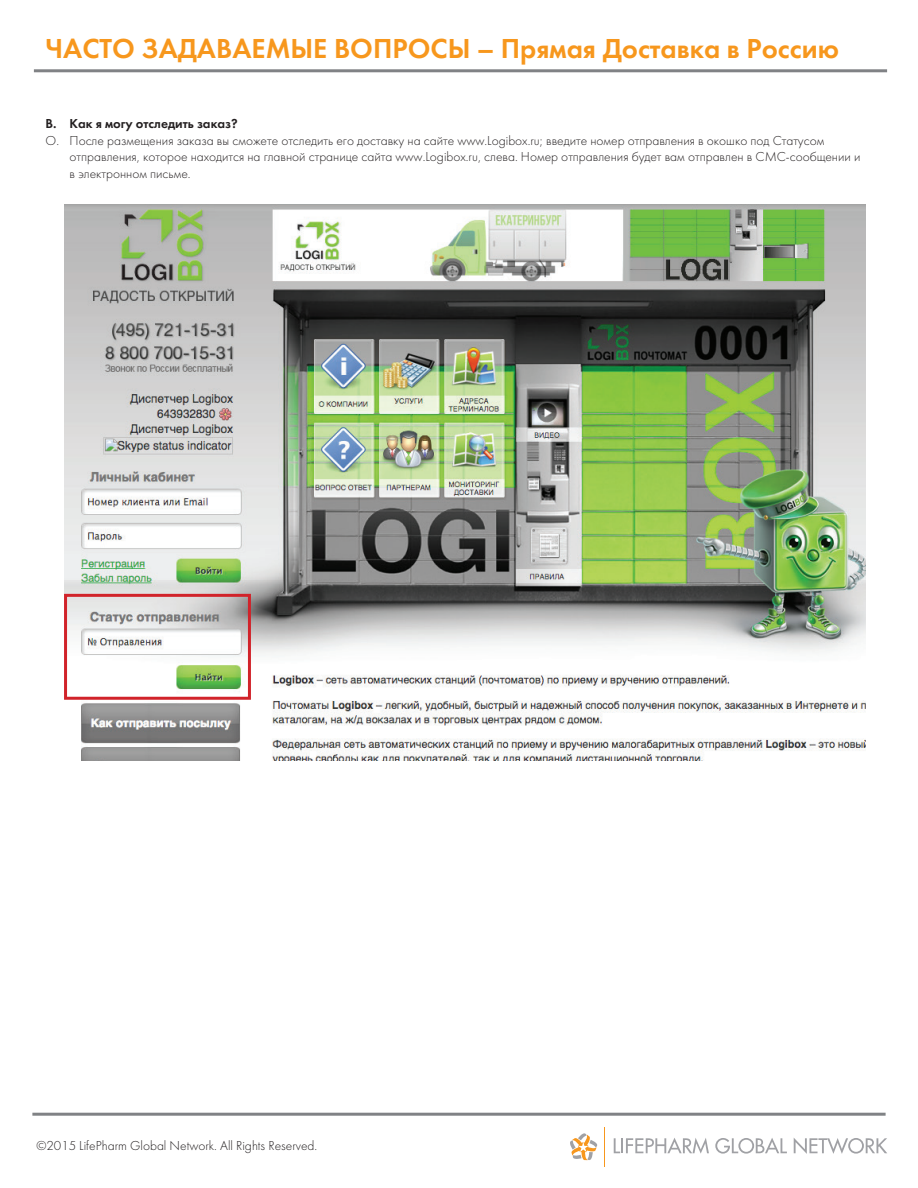
<style>
.page{position:relative;width:918px;height:1188px;background:#fff}
.page>*{position:absolute;margin:0;border:0;box-sizing:border-box;transform-origin:0 0}
.t1{font:28.5px "Futura Demi C";color:#f7971d}
.t2{font:13.5px/16.5px "Futura Light C";color:#231f20}
.t3{font:13.5px "Futura Demi C";color:#231f20}
</style>
<div class="page">
<hr style="left:604px;top:1127px;width:1px;height:40px;background:#f7971d">
<svg style="left:570px;top:1133px;width:27px;height:27px"></svg>
<svg style="left:614px;top:1138px;width:95px;height:16px"></svg>
<svg style="left:715px;top:1138px;width:72px;height:16px"></svg>
<svg style="left:794px;top:1138px;width:93px;height:16px"></svg>
<hr style="left:32px;top:1113px;width:854px;height:3px;background:#808285">
<hr style="left:34px;top:69px;width:853px;height:3px;background:#808285">
<img style="left:65px;top:204px;width:801px;height:556px">
<div style="left:64px;top:594px;width:187px;height:106px;border:3px solid #d1232a"></div>
<h1 class="t1" style="left:46px;top:32px;width:795px">ЧАСТО ЗАДАВАЕМЫЕ ВОПРОСЫ – Прямая Доставка в Россию</h1>
<p class="t3" style="left:46px;top:116px;width:194px">В. Как я могу отследить заказ?</p>
<p class="t2" style="left:70px;top:132px;width:792px;text-indent:-24px">О. После размещения заказа вы сможете отследить его доставку на сайте www.Logibox.ru; введите номер отправления в окошко под Статусом отправления, которое находится на главной странице сайта www.Logibox.ru, слева. Номер отправления будет вам отправлен в СМС-сообщении и в электронном письме.</p>
<p class="t2" style="left:37px;top:1137px;width:282px">©2015 LifePharm Global Network. All Rights Reserved.</p>
</div>
